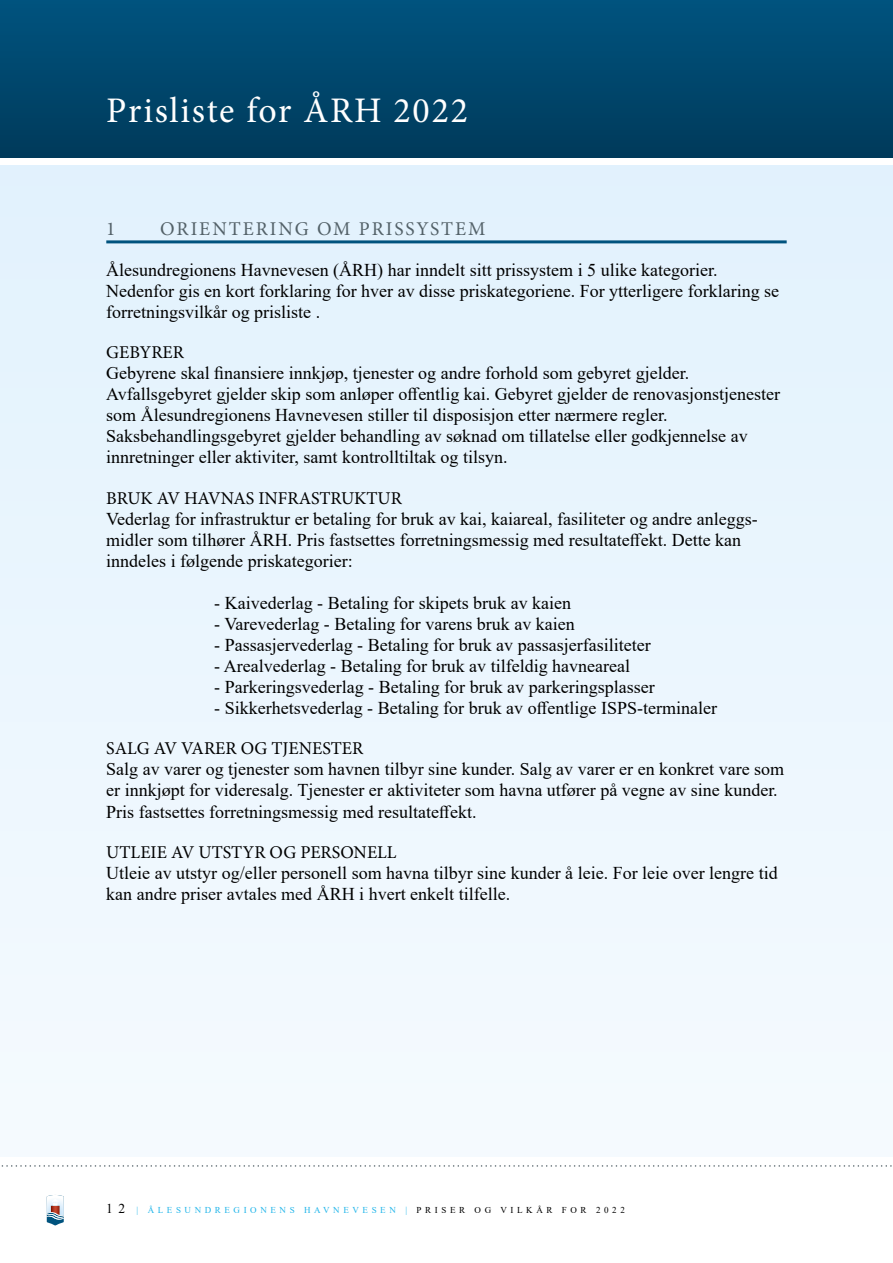
<style>
.page{position:relative;width:893px;height:1263px;background:#fff}
.page>*{position:absolute;margin:0;border:0;box-sizing:border-box;transform-origin:0 0}
.t1{font:36px "Minion Pro";letter-spacing:.045em;color:#fff}
.t2{font:19.5px "Minion Pro";letter-spacing:.1em;color:#536168}
.t3{font:18px/21px "Times New Roman";color:#000}
.t4{font:18px "Minion Pro";color:#000}
.t5{font:9px "Times New Roman";letter-spacing:.4em;color:#21b5ea}
.s1{font-size:13.5px;color:#000}
.s2{color:#000}
</style>
<div class="page">
<div style="left:0;top:166px;width:893px;height:991px;background:#ebf6fe"></div>
<svg style="left:1px;top:1165px;width:891px;height:2px"></svg>
<div style="left:0;top:0;width:893px;height:157px;background:linear-gradient(to bottom,#00537f,#003a5b)"></div>
<svg style="left:47px;top:1195px;width:17px;height:31px"></svg>
<hr style="left:106px;top:240px;width:681px;height:3px;background:#00537e">
<h1 class="t1" style="left:106px;top:87px;width:363px">Prisliste for ÅRH 2022</h1>
<p class="t2" style="left:106px;top:216px;width:11px">1</p>
<p class="t2" style="left:160px;top:216px;width:327px">ORIENTERING OM PRISSYSTEM</p>
<p class="t3" style="left:106px;top:259px;width:674px">Ålesundregionens Havnevesen (ÅRH) har inndelt sitt prissystem i 5 ulike kategorier.<br>Nedenfor gis en kort forklaring for hver av disse priskategoriene. For ytterligere forklaring se forretningsvilkår og prisliste .</p>
<p class="t4" style="left:106px;top:340px;width:79px">GEBYRER</p>
<p class="t3" style="left:106px;top:362px;width:675px">Gebyrene skal finansiere innkjøp, tjenester og andre forhold som gebyret gjelder.<br>Avfallsgebyret gjelder skip som anløper offentlig kai. Gebyret gjelder de renovasjonstjenester som Ålesundregionens Havnevesen stiller til disposisjon etter nærmere regler.<br>Saksbehandlingsgebyret gjelder behandling av søknad om tillatelse eller godkjennelse av innretninger eller aktiviter, samt kontrolltiltak og tilsyn.</p>
<p class="t4" style="left:106px;top:486px;width:297px">BRUK AV HAVNAS INFRASTRUKTUR</p>
<p class="t3" style="left:106px;top:508px;width:653px">Vederlag for infrastruktur er betaling for bruk av kai, kaiareal, fasiliteter og andre anleggs&shy;midler som tilhører ÅRH. Pris fastsettes forretningsmessig med resultateffekt. Dette kan inndeles i følgende priskategorier:</p>
<p class="t3" style="left:214px;top:592px;width:358px">- Kaivederlag - Betaling for skipets bruk av kaien</p>
<p class="t3" style="left:214px;top:613px;width:362px">- Varevederlag - Betaling for varens bruk av kaien</p>
<p class="t3" style="left:214px;top:634px;width:438px">- Passasjervederlag - Betaling for bruk av passasjerfasiliteter</p>
<p class="t3" style="left:214px;top:655px;width:417px">- Arealvederlag - Betaling for bruk av tilfeldig havneareal</p>
<p class="t3" style="left:214px;top:676px;width:442px">- Parkeringsvederlag - Betaling for bruk av parkeringsplasser</p>
<p class="t3" style="left:214px;top:697px;width:504px">- Sikkerhetsvederlag - Betaling for bruk av offentlige ISPS-terminaler</p>
<p class="t4" style="left:106px;top:737px;width:258px">SALG AV VARER OG TJENESTER</p>
<p class="t3" style="left:106px;top:758px;width:679px">Salg av varer og tjenester som havnen tilbyr sine kunder. Salg av varer er en konkret vare som er innkjøpt for videresalg. Tjenester er aktiviteter som havna utfører på vegne av sine kunder.<br>Pris fastsettes forretningsmessig med resultateffekt.</p>
<p class="t4" style="left:106px;top:840px;width:292px">UTLEIE AV UTSTYR OG PERSONELL</p>
<p class="t3" style="left:106px;top:862px;width:673px">Utleie av utstyr og/eller personell som havna tilbyr sine kunder å leie. For leie over lengre tid kan andre priser avtales med ÅRH i hvert enkelt tilfelle.</p>
<p class="t5" style="left:106px;top:1204px;width:520px"><span class="s1">12</span> | ÅLESUNDREGIONENS HAVNEVESEN | <span class="s2">PRISER OG VILKÅR FOR 2022</span></p>
</div>
